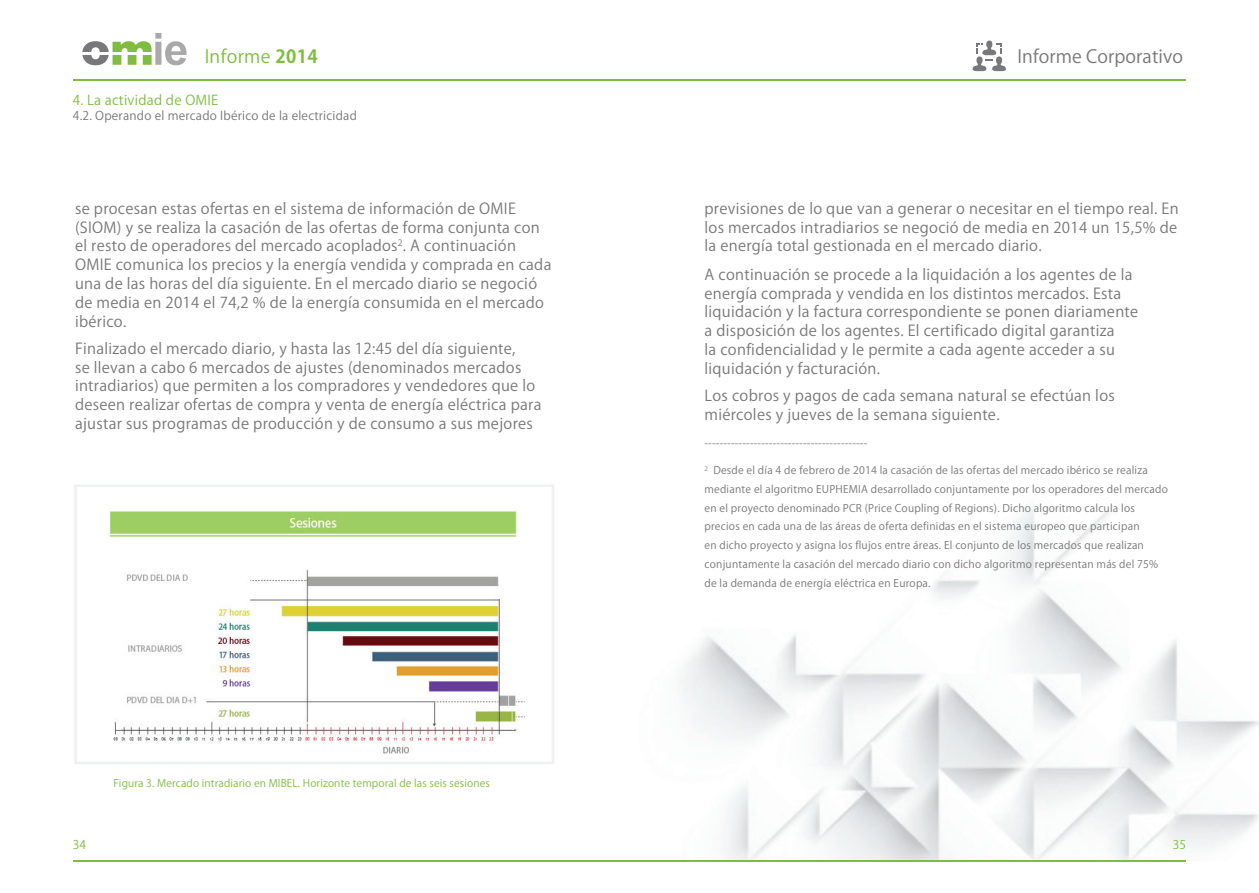
<style>
.page{position:relative;width:1259px;height:893px;background:#fff}
.page>*{position:absolute;margin:0;border:0;box-sizing:border-box;transform-origin:0 0}
.t1{font:18px "Koz Go Pr 6 N";letter-spacing:.005em;color:#787779}
.t2{font:18px "Koz Go Pr 6 N";letter-spacing:.02em;color:#7fbd41}
.t3{font:15px/18.8px "Koz Go Pr 6 N";letter-spacing:.02em;color:#787779}
.t4{font:13.5px "Koz Go Pr 6 N";letter-spacing:.02em;color:#7fbd41}
.t5{font:12px "Koz Go Pr 6 N";letter-spacing:.02em;color:#787779}
.t6{font:12px "Koz Go Pr 6 N";color:#7fbd41}
.t7{font:10.5px/18.8px "Koz Go Pr 6 N";letter-spacing:.02em;color:#787779}
.t8{font:10.5px "Koz Go Pr 6 N";letter-spacing:.01em;color:#7fbd41}
.s1{font-weight:700}
</style>
<div class="page">
<img style="left:680px;top:507px;width:579px;height:353px">
<svg style="left:82px;top:33px;width:105px;height:32px"></svg>
<hr style="left:73px;top:79px;width:556px;height:2px;background:#7fbd41">
<hr style="left:73px;top:860px;width:556px;height:2px;background:#7fbd41">
<hr style="left:629px;top:79px;width:557px;height:2px;background:#7fbd41">
<hr style="left:629px;top:860px;width:557px;height:2px;background:#7fbd41">
<svg style="left:972px;top:41px;width:34px;height:30px"></svg>
<img style="left:74px;top:484px;width:480px;height:280px">
<p class="t2" style="left:205px;top:47px;width:115px">Informe <span class="s1">2014</span></p>
<p class="t4" style="left:73px;top:92px;width:147px">4. La actividad de OMIE</p>
<p class="t5" style="left:73px;top:109px;width:286px">4.2. Operando el mercado Ibérico de la electricidad</p>
<p class="t3" style="left:75px;top:199px;width:478px">se procesan estas ofertas en el sistema de información de OMIE (SIOM) y se realiza la casación de las ofertas de forma conjunta con el resto de operadores del mercado acoplados<sup>2</sup>. A continuación OMIE comunica los precios y la energía vendida y comprada en cada una de las horas del día siguiente. En el mercado diario se negoció de media en 2014 el 74,2 % de la energía consumida en el mercado ibérico.</p>
<p class="t3" style="left:75px;top:339px;width:468px">Finalizado el mercado diario, y hasta las 12:45 del día siguiente,<br>se llevan a cabo 6 mercados de ajustes (denominados mercados intradiarios) que permiten a los compradores y vendedores que lo deseen realizar ofertas de compra y venta de energía eléctrica para ajustar sus programas de producción y de consumo a sus mejores</p>
<p class="t8" style="left:113px;top:777px;width:378px">Figura 3. Mercado intradiario en MIBEL. Horizonte temporal de las seis sesiones</p>
<p class="t1" style="left:1017px;top:47px;width:167px">Informe Corporativo</p>
<p class="t3" style="left:704px;top:199px;width:476px;text-align:justify">previsiones de lo que van a generar o necesitar en el tiempo real. En los mercados intradiarios se negoció de media en 2014 un 15,5% de la energía total gestionada en el mercado diario.</p>
<p class="t3" style="left:704px;top:265px;width:435px">A continuación se procede a la liquidación a los agentes de la energía comprada y vendida en los distintos mercados. Esta liquidación y la factura correspondiente se ponen diariamente a disposición de los agentes. El certificado digital garantiza<br>la confidencialidad y le permite a cada agente acceder a su liquidación y facturación.</p>
<p class="t3" style="left:704px;top:386px;width:412px">Los cobros y pagos de cada semana natural se efectúan los miércoles y jueves de la semana siguiente.</p>
<p class="t7" style="left:704px;top:434px;width:164px">-------------------------------------------</p>
<p class="t7" style="left:704px;top:461px;width:465px"><sup>2</sup> Desde el día 4 de febrero de 2014 la casación de las ofertas del mercado ibérico se realiza mediante el algoritmo EUPHEMIA desarrollado conjuntamente por los operadores del mercado en el proyecto denominado PCR (Price Coupling of Regions). Dicho algoritmo calcula los precios en cada una de las áreas de oferta definidas en el sistema europeo que participan<br>en dicho proyecto y asigna los flujos entre áreas. El conjunto de los mercados que realizan conjuntamente la casación del mercado diario con dicho algoritmo representan más del 75% de la demanda de energía eléctrica en Europa.</p>
<p class="t6" style="left:73px;top:838px;width:15px">34</p>
<p class="t6" style="left:1173px;top:838px;width:15px">35</p>
</div>
